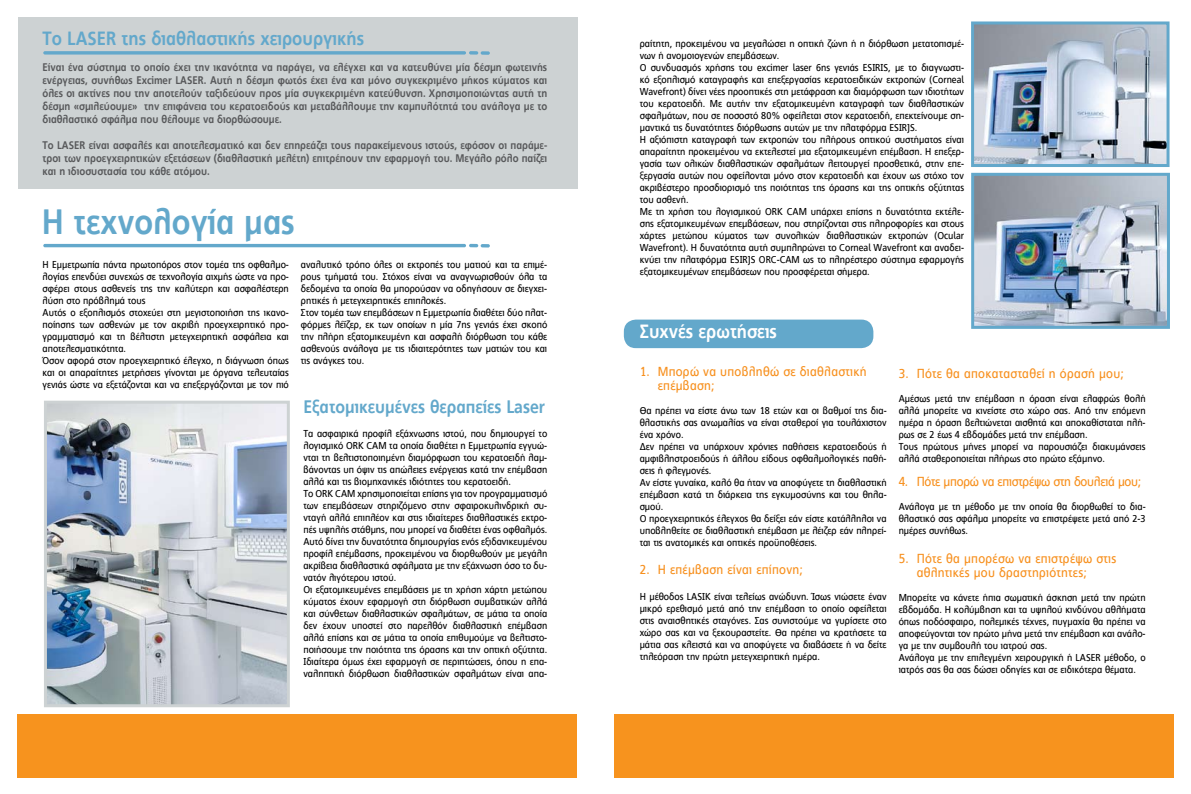
<style>
.page{position:relative;width:1191px;height:794px;background:#fff}
.page>*{position:absolute;margin:0;border:0;box-sizing:border-box;transform-origin:0 0}
.t1{font:700 35px "PF Index";color:#63a8cb}
.t2{font:700 19.1px "PF Index";color:#63a8cb}
.t3{font:700 19.1px "PF Index";color:#fff}
.t4{font:700 18px "PF Index";color:#63a8cb}
.t5{font:13px/14px "PF Index";letter-spacing:.02em;color:#f7901e}
.t6{font:13px "PF Index";letter-spacing:-.02em;color:#f7901e}
.t7{font:700 11px/13px "PF Index";color:#58595b;text-align:justify}
.t8{font:10px/12px "PF Index";color:#000}
</style>
<div class="page">
<div style="left:18px;top:17px;width:559px;height:172px;background:#cdd2d3"></div>
<img style="left:48px;top:405px;width:238px;height:298px">
<div style="left:44px;top:401px;width:246px;height:306px;border:3px solid #cdd2d3"></div>
<div style="left:624px;top:319px;width:249px;height:29px;background:#63a8cb;border-radius:12px"></div>
<img style="left:975px;top:177px;width:191px;height:148px">
<div style="left:971px;top:173px;width:199px;height:156px;border:3px solid #63a8cb"></div>
<img style="left:975px;top:25px;width:190px;height:138px">
<div style="left:971px;top:21px;width:198px;height:146px;border:3px solid #63a8cb"></div>
<svg style="left:469px;top:51px;width:21px;height:4px"></svg>
<svg style="left:43px;top:51px;width:423px;height:4px"></svg>
<svg style="left:469px;top:244px;width:21px;height:3px"></svg>
<hr style="left:43px;top:244px;width:423px;height:3px;background:#63a8cb;border-radius:2px">
<div style="left:17px;top:713px;width:560px;height:64px;background:#f7931e"></div>
<div style="left:614px;top:713px;width:560px;height:64px;background:#f7931e"></div>
<h2 class="t2" style="left:43px;top:27px;width:323px">Το LASER της διαθλαστικής χειρουργικής</h2>
<p class="t7" style="left:43px;top:61px;width:506px">Είναι ένα σύστημα το οποίο έχει την ικανότητα να παράγει, να ελέγχει και να κατευθύνει μία δέσμη φωτεινής ενέργειας, συνήθως Excimer LASER. Αυτή η δέσμη φωτός έχει ένα και μόνο συγκεκριμένο μήκος κύματος και όλες οι ακτίνες που την αποτελούν ταξιδεύουν προς μία συγκεκριμένη κατεύθυνση. Χρησιμοποιώντας αυτή τη δέσμη «σμιλεύουμε» την επιφάνεια του κερατοειδούς και μεταβάλλουμε την καμπυλότητά του ανάλογα με το διαθλαστικό σφάλμα που θέλουμε να διορθώσουμε.</p>
<p class="t7" style="left:43px;top:139px;width:506px">Το LASER είναι ασφαλές και αποτελεσματικό και δεν επηρεάζει τους παρακείμενους ιστούς, εφόσον οι παράμε&shy;τροι των προεγχειρητικών εξετάσεων (διαθλαστική μελέτη) επιτρέπουν την εφαρμογή του. Μεγάλο ρόλο παίζει και η ιδιοσυστασία του κάθε ατόμου.</p>
<h1 class="t1" style="left:42px;top:201px;width:255px">Η τεχνολογία μας</h1>
<p class="t8" style="left:43px;top:258px;width:248px">Η Εμμετρωπία πάντα πρωτοπόρος στον τομέα της οφθαλμο&shy;λογίας επενδύει συνεχώς σε τεχνολογία αιχμής ώστε να προ&shy;σφέρει στους ασθενείς της την καλύτερη και ασφαλέστερη λύση στο πρόβλημά τους<br>Αυτός ο εξοπλισμός στοχεύει στη μεγιστοποιήση της ικανο&shy;ποίησης των ασθενών με τον ακριβή προεγχειρητικό προ&shy;γραμματισμό και τη βέλτιστη μετεγχειρητική ασφάλεια και αποτελεσματικότητα.<br>Όσον αφορά στον προεγχειρητικό έλεγχο, η διάγνωση όπως και οι απαραίτητες μετρήσεις γίνονται με όργανα τελευταίας γενιάς ώστε να εξετάζονται και να επεξεργάζονται με τον πιό</p>
<p class="t8" style="left:301px;top:258px;width:248px">αναλυτικό τρόπο όλες οι εκτροπές του ματιού και τα επιμέ&shy;ρους τμήματά του. Στόχος είναι να αναγνωρισθούν όλα τα δεδομένα τα οποία θα μπορούσαν να οδηγήσουν σε διεγχει&shy;ρητικές ή μετεγχειρητικές επιπλοκές.<br>Στον τομέα των επεμβάσεων η Εμμετρωπία διαθέτει δύο πλατ&shy;φόρμες λέϊζερ, εκ των οποίων η μία 7ης γενιάς έχει σκοπό την πλήρη εξατομικευμένη και ασφαλή διόρθωση του κάθε ασθενούς ανάλογα με τις ιδιαιτερότητες των ματιών του και τις ανάγκες του.</p>
<h3 class="t4" style="left:303px;top:396px;width:243px">Εξατομικευμένες θεραπείες Laser</h3>
<p class="t8" style="left:303px;top:427px;width:245px">Τα ασφαιρικά προφίλ εξάχνωσης ιστού, που δημιουργεί το λογισμικό ORK CAM τα οποία διαθέτει η Εμμετρωπία εγγυώ&shy;νται τη βελτιστοποιημένη διαμόρφωση του κερατοειδή λαμ&shy;βάνοντας υπ όψιν τις απώλειες ενέργειας κατά την επέμβαση αλλά και τις βιομηχανικές ιδιότητες του κερατοειδή.<br>To ORK CAM χρησιμοποιείται επίσης για τον προγραμματισμό των επεμβάσεων στηριζόμενο στην σφαιροκυλινδρική συ&shy;νταγή αλλά επιπλέον και στις ιδιαίτερες διαθλαστικές εκτρο&shy;πές υψηλής στάθμης, που μπορεί να διαθέτει ένας οφθαλμός.<br>Αυτό δίνει την δυνατότητα δημιουργίας ενός εξιδανικευμένου προφίλ επέμβασης, προκειμένου να διορθωθούν με μεγάλη ακρίβεια διαθλαστικά σφάλματα με την εξάχνωση όσο το δυ&shy;νατόν λιγότερου ιστού.<br>Οι εξατομικευμένες επεμβάσεις με τη χρήση χάρτη μετώπου κύματος έχουν εφαρμογή στη διόρθωση συμβατικών αλλά και σύνθετων διαθλαστικών σφαλμάτων, σε μάτια τα οποία δεν έχουν υποστεί στο παρελθόν διαθλαστική επέμβαση αλλά επίσης και σε μάτια τα οποία επιθυμούμε να βελτιστο&shy;ποιήσουμε την ποιότητα της όρασης και την οπτική οξύτητα.<br>Ιδιαίτερα όμως έχει εφαρμογή σε περιπτώσεις, όπου η επα&shy;ναληπτική διόρθωση διαθλαστικών σφαλμάτων είναι απα-</p>
<p class="t8" style="left:639px;top:37px;width:326px">ραίτητη, προκειμένου να μεγαλώσει η οπτική ζώνη ή η διόρθωση μετατοπισμέ&shy;νων ή ανομοιογενών επεμβάσεων.<br>Ο συνδυασμός χρήσης του excimer laser 6ης γενιάς ESIRIS, με το διαγνωστι&shy;κό εξοπλισμό καταγραφής και επεξεργασίας κερατοειδικών εκτροπών (Corneal Wavefront) δίνει νέες προοπτικές στη μετάφραση και διαμόρφωση των ιδιοτήτων του κερατοειδή. Με αυτήν την εξατομικευμένη καταγραφή των διαθλαστικών σφαλμάτων, που σε ποσοστό 80% οφείλεται στον κερατοειδή, επεκτείνουμε ση&shy;μαντικά τις δυνατότητες διόρθωσης αυτών με την πλατφόρμα ESIRJS.<br>Η αξιόπιστη καταγραφή των εκτροπών του πλήρους οπτικού συστήματος είναι απαραίτητη προκειμένου να εκτελεστεί μια εξατομικευμένη επέμβαση. Η επεξερ&shy;γασία των ολικών διαθλαστικών σφαλμάτων λειτουργεί προσθετικά, στην επε&shy;ξεργασία αυτών που οφείλονται μόνο στον κερατοειδή και έχουν ως στόχο τον ακριβέστερο προσδιορισμό της ποιότητας της όρασης και της οπτικής οξύτητας του ασθενή.<br>Με τη χρήση του λογισμικού ORK CAM υπάρχει επίσης η δυνατότητα εκτέλε&shy;σης εξατομικευμένων επεμβάσεων, που στηρίζονται στις πληροφορίες και στους χάρτες μετώπου κύματος των συνολικών διαθλαστικών εκτροπών (Ocular Wavefront). Η δυνατότητα αυτή συμπληρώνει το Corneal Wavefront και αναδει&shy;κνύει την πλατφόρμα ESIRJS ORC-CAM ως το πληρέστερο σύστημα εφαρμογής εξατομικευμένων επεμβάσεων που προσφέρεται σήμερα.</p>
<h2 class="t3" style="left:639px;top:320px;width:139px">Συχνές ερωτήσεις</h2>
<h3 class="t5" style="left:658px;top:365px;width:210px;text-indent:-18px">1. Μπορώ να υποβληθώ σε διαθλαστική επέμβαση;</h3>
<p class="t8" style="left:639px;top:405px;width:248px">Θα πρέπει να είστε άνω των 18 ετών και οι βαθμοί της δια&shy;θλαστικής σας ανωμαλίας να είναι σταθεροί για τουλάχιστον ένα χρόνο.<br>Δεν πρέπει να υπάρχουν χρόνιες παθήσεις κερατοειδούς ή αμφιβληστροειδούς ή άλλου είδους οφθαλμολογικές παθή&shy;σεις ή φλεγμονές.<br>Αν είστε γυναίκα, καλό θα ήταν να αποφύγετε τη διαθλαστική επέμβαση κατά τη διάρκεια της εγκυμοσύνης και του θηλα&shy;σμού.<br>Ο προεγχειρητικός έλεγχος θα δείξει εάν είστε κατάλληλοι να υποβληθείτε σε διαθλαστική επέμβαση με λέιζερ εάν πληρεί&shy;ται τις ανατομικές και οπτικές προϋποθέσεις.</p>
<h3 class="t5" style="left:639px;top:563px;width:165px">2. Η επέμβαση είναι επίπονη;</h3>
<p class="t8" style="left:639px;top:591px;width:248px;text-align:justify">Η μέθοδος LASIK είναι τελείως ανώδυνη. Ίσως νιώσετε έναν μικρό ερεθισμό μετά από την επέμβαση το οποίο οφείλεται στις αναισθητικές σταγόνες. Σας συνιστούμε να γυρίσετε στο χώρο σας και να ξεκουραστείτε. Θα πρέπει να κρατήσετε τα μάτια σας κλειστά και να αποφύγετε να διαβάσετε ή να δείτε τηλεόραση την πρώτη μετεγχειρητική ημέρα.</p>
<h3 class="t5" style="left:898px;top:366px;width:227px">3. Πότε θα αποκατασταθεί η όρασή μου;</h3>
<p class="t8" style="left:898px;top:392px;width:248px">Αμέσως μετά την επέμβαση η όραση είναι ελαφρώς θολή αλλά μπορείτε να κινείστε στο χώρο σας. Από την επόμενη ημέρα η όραση βελτιώνεται αισθητά και αποκαθίσταται πλή&shy;ρως σε 2 έως 4 εβδομάδες μετά την επέμβαση.<br>Τους πρώτους μήνες μπορεί να παρουσιάζει διακυμάνσεις αλλά σταθεροποιείται πλήρως στο πρώτο εξάμηνο.</p>
<h3 class="t6" style="left:898px;top:473px;width:244px">4. Πότε μπορώ να επιστρέψω στη δουλειά μου;</h3>
<p class="t8" style="left:898px;top:500px;width:248px;text-align:justify">Ανάλογα με τη μέθοδο με την οποία θα διορθωθεί το δια&shy;θλαστικό σας σφάλμα μπορείτε να επιστρέψετε μετά από 2-3 ημέρες συνήθως.</p>
<h3 class="t5" style="left:916px;top:551px;width:201px;text-indent:-18px">5. Πότε θα μπορέσω να επιστρέψω στις αθλητικές μου δραστηριότητες;</h3>
<p class="t8" style="left:898px;top:591px;width:248px">Μπορείτε να κάνετε ήπια σωματική άσκηση μετά την πρώτη εβδομάδα. Η κολύμβηση και τα υψηλού κινδύνου αθλήματα όπως ποδόσφαιρο, πολεμικές τέχνες, πυγμαχία θα πρέπει να αποφεύγονται τον πρώτο μήνα μετά την επέμβαση και ανάλο&shy;γα με την συμβουλή του ιατρού σας.<br>Ανάλογα με την επιλεγμένη χειρουργική ή LASER μέθοδο, ο ιατρός σας θα σας δώσει οδηγίες και σε ειδικότερα θέματα.</p>
</div>
